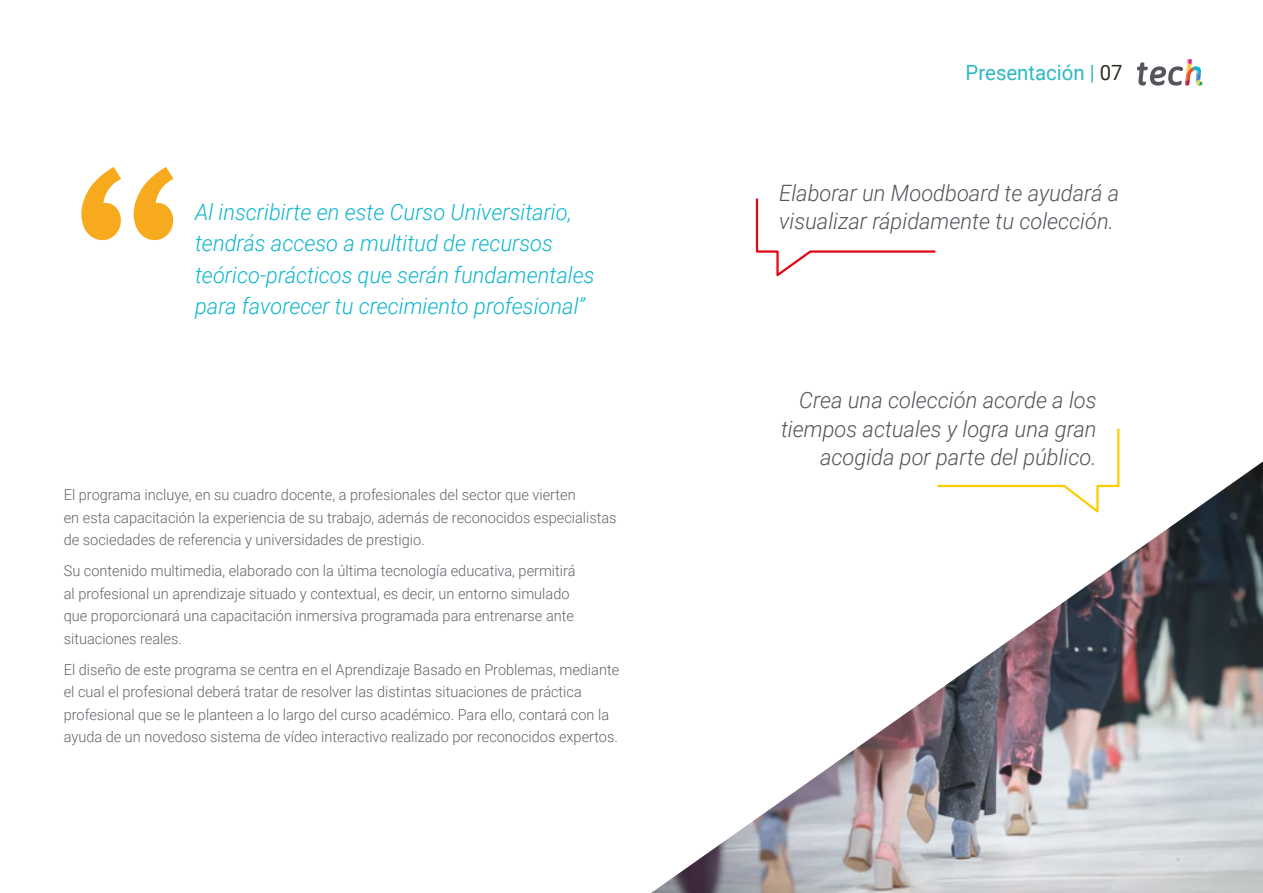
<style>
.page{position:relative;width:1263px;height:893px;background:#fff}
.page>*{position:absolute;margin:0;border:0;box-sizing:border-box;transform-origin:0 0}
.t1{font:italic 300 22.5px/31.5px "Roboto";color:#0fb6cf}
.t2{font:italic 300 22.5px/28.5px "Roboto";color:#52555b;text-align:right}
.t3{font:21px "Roboto";color:#2db8c5}
.t4{font:300 15px/22.5px "Roboto";color:#61646a}
.s1{color:#312e20}
</style>
<div class="page">
<svg style="left:81px;top:167px;width:92px;height:73px"></svg>
<svg style="left:1117px;top:428px;width:3px;height:33px"></svg>
<svg style="left:755px;top:198px;width:181px;height:79px"></svg>
<svg style="left:1137px;top:59px;width:65px;height:27px"></svg>
<img style="left:651px;top:461px;width:612px;height:432px">
<h1 class="t1" style="left:195px;top:195px;width:401px">Al inscribirte en este Curso Universitario, tendrás acceso a multitud de recursos teórico-prácticos que serán fundamentales para favorecer tu crecimiento profesional”</h1>
<p class="t4" style="left:64px;top:483px;width:554px">El programa incluye, en su cuadro docente, a profesionales del sector que vierten<br>en esta capacitación la experiencia de su trabajo, además de reconocidos especialistas de sociedades de referencia y universidades de prestigio.</p>
<p class="t4" style="left:64px;top:559px;width:513px">Su contenido multimedia, elaborado con la última tecnología educativa, permitirá al profesional un aprendizaje situado y contextual, es decir, un entorno simulado que proporcionará una capacitación inmersiva programada para entrenarse ante situaciones reales.</p>
<p class="t4" style="left:64px;top:658px;width:557px">El diseño de este programa se centra en el Aprendizaje Basado en Problemas, mediante el cual el profesional deberá tratar de resolver las distintas situaciones de práctica profesional que se le planteen a lo largo del curso académico. Para ello, contará con la ayuda de un novedoso sistema de vídeo interactivo realizado por reconocidos expertos.</p>
<h2 class="t3" style="left:966px;top:57px;width:159px">Presentación | <span class="s1">07</span></h2>
<h1 class="t2" style="left:779px;top:178px;width:341px;text-align:left">Elaborar un Moodboard te ayudará a visualizar rápidamente tu colección.</h1>
<h1 class="t2" style="left:781px;top:385px;width:317px">Crea una colección acorde a los tiempos actuales y logra una gran acogida por parte del público.</h1>
</div>
